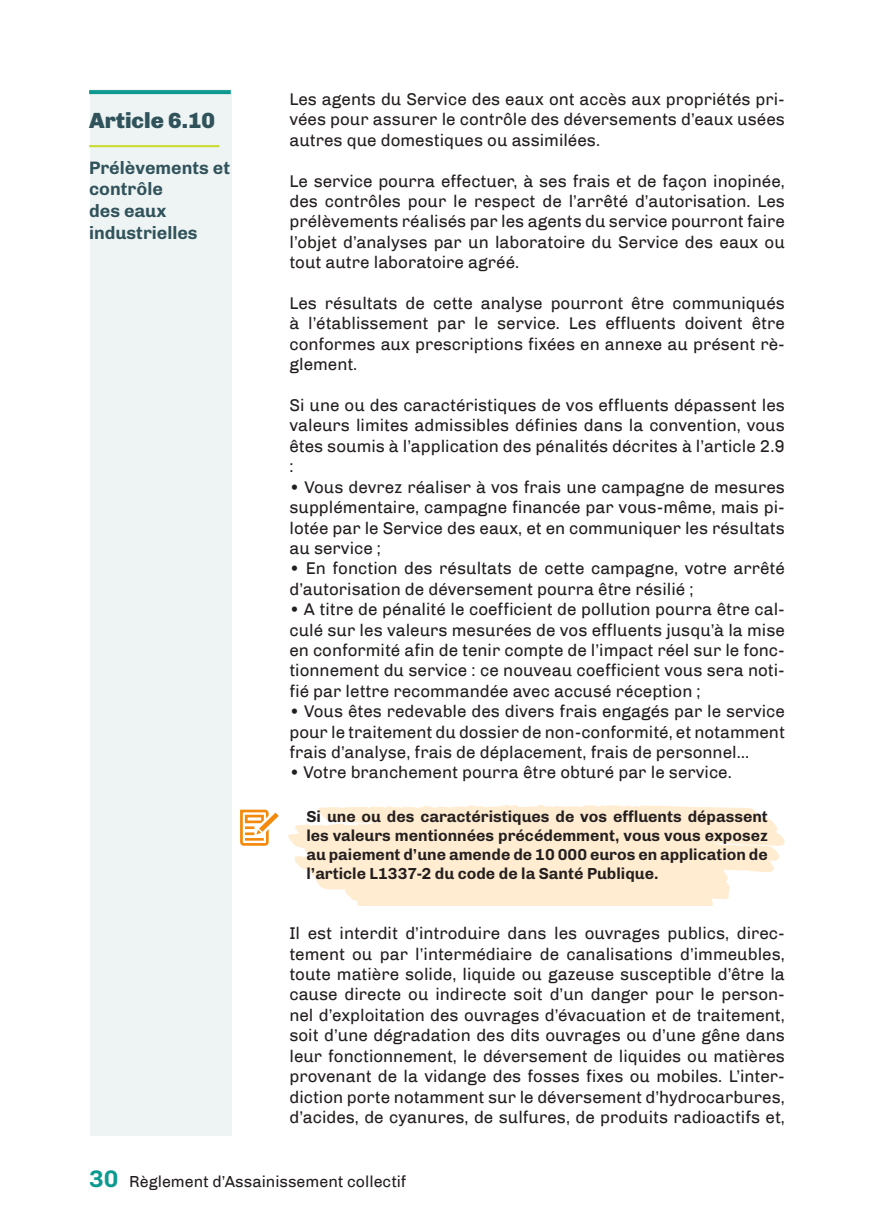
<style>
.page{position:relative;width:874px;height:1225px;background:#fff}
.page>*{position:absolute;margin:0;border:0;box-sizing:border-box;transform-origin:0 0}
.t1{font:900 22px "Chivo";color:#30525a}
.t2{font:700 18px/21.6px "Chivo";color:#30525a}
.t3{font:17px/20.4px "Chivo";color:#241f1f;text-align:justify}
.t4{font:700 16px/19.2px "Chivo";color:#241f1f;text-align:justify}
.t5{font:16px "Chivo";color:#241f1f}
.s1{font-weight:700;font-size:24px;color:#0c9990}
</style>
<div class="page">
<svg style="left:288px;top:805px;width:496px;height:100px;background:#ffeed6"></svg>
<svg style="left:240px;top:809px;width:38px;height:36px"></svg>
<div style="left:90px;top:89px;width:142px;height:1047px;background:#eef4f3"></div>
<svg style="left:89px;top:90px;width:142px;height:4px"></svg>
<hr style="left:89px;top:145px;width:130px;height:2px;background:#c7db28">
<p class="t1" style="left:89px;top:107px;width:127px">Article 6.10</p>
<p class="t2" style="left:89px;top:157px;width:142px">Prélèvements et contrôle<br>des eaux industrielles</p>
<p class="t3" style="left:289px;top:89px;width:496px">Les agents du Service des eaux ont accès aux propriétés pri&shy;vées pour assurer le contrôle des déversements d’eaux usées autres que domestiques ou assimilées.</p>
<p class="t3" style="left:289px;top:171px;width:496px">Le service pourra effectuer, à ses frais et de façon inopinée, des contrôles pour le respect de l’arrêté d’autorisation. Les prélèvements réalisés par les agents du service pourront faire l’objet d’analyses par un laboratoire du Service des eaux ou tout autre laboratoire agréé.</p>
<p class="t3" style="left:289px;top:293px;width:496px">Les résultats de cette analyse pourront être communiqués à l’établissement par le service. Les effluents doivent être conformes aux prescriptions fixées en annexe au présent rè&shy;glement.</p>
<p class="t3" style="left:289px;top:395px;width:496px">Si une ou des caractéristiques de vos effluents dépassent les valeurs limites admissibles définies dans la convention, vous êtes soumis à l’application des pénalités décrites à l’article 2.9 :</p>
<p class="t3" style="left:289px;top:477px;width:496px">• Vous devrez réaliser à vos frais une campagne de mesures supplémentaire, campagne financée par vous-même, mais pi&shy;lotée par le Service des eaux, et en communiquer les résultats au service ;</p>
<p class="t3" style="left:289px;top:558px;width:496px">• En fonction des résultats de cette campagne, votre arrêté d’autorisation de déversement pourra être résilié ;</p>
<p class="t3" style="left:289px;top:599px;width:496px">• A titre de pénalité le coefficient de pollution pourra être cal&shy;culé sur les valeurs mesurées de vos effluents jusqu’à la mise en conformité afin de tenir compte de l’impact réel sur le fonc&shy;tionnement du service : ce nouveau coefficient vous sera noti&shy;fié par lettre recommandée avec accusé réception ;</p>
<p class="t3" style="left:289px;top:701px;width:496px">• Vous êtes redevable des divers frais engagés par le service pour le traitement du dossier de non-conformité, et notamment frais d’analyse, frais de déplacement, frais de personnel…</p>
<p class="t3" style="left:289px;top:762px;width:443px">• Votre branchement pourra être obturé par le service.</p>
<p class="t4" style="left:306px;top:806px;width:462px">Si une ou des caractéristiques de vos effluents dépassent les valeurs mentionnées précédemment, vous vous exposez au paiement d’une amende de 10 000 euros en application de l’article L1337-2 du code de la Santé Publique.</p>
<p class="t3" style="left:289px;top:923px;width:496px">Il est interdit d’introduire dans les ouvrages publics, direc&shy;tement ou par l’intermédiaire de canalisations d’immeubles, toute matière solide, liquide ou gazeuse susceptible d’être la cause directe ou indirecte soit d’un danger pour le person&shy;nel d’exploitation des ouvrages d’évacuation et de traitement, soit d’une dégradation des dits ouvrages ou d’une gêne dans leur fonctionnement, le déversement de liquides ou matières provenant de la vidange des fosses fixes ou mobiles. L’inter&shy;diction porte notamment sur le déversement d’hydrocarbures, d’acides, de cyanures, de sulfures, de produits radioactifs et,</p>
<p class="t5" style="left:89px;top:1172px;width:318px"><span class="s1">30</span> Règlement d’Assainissement collectif</p>
</div>
